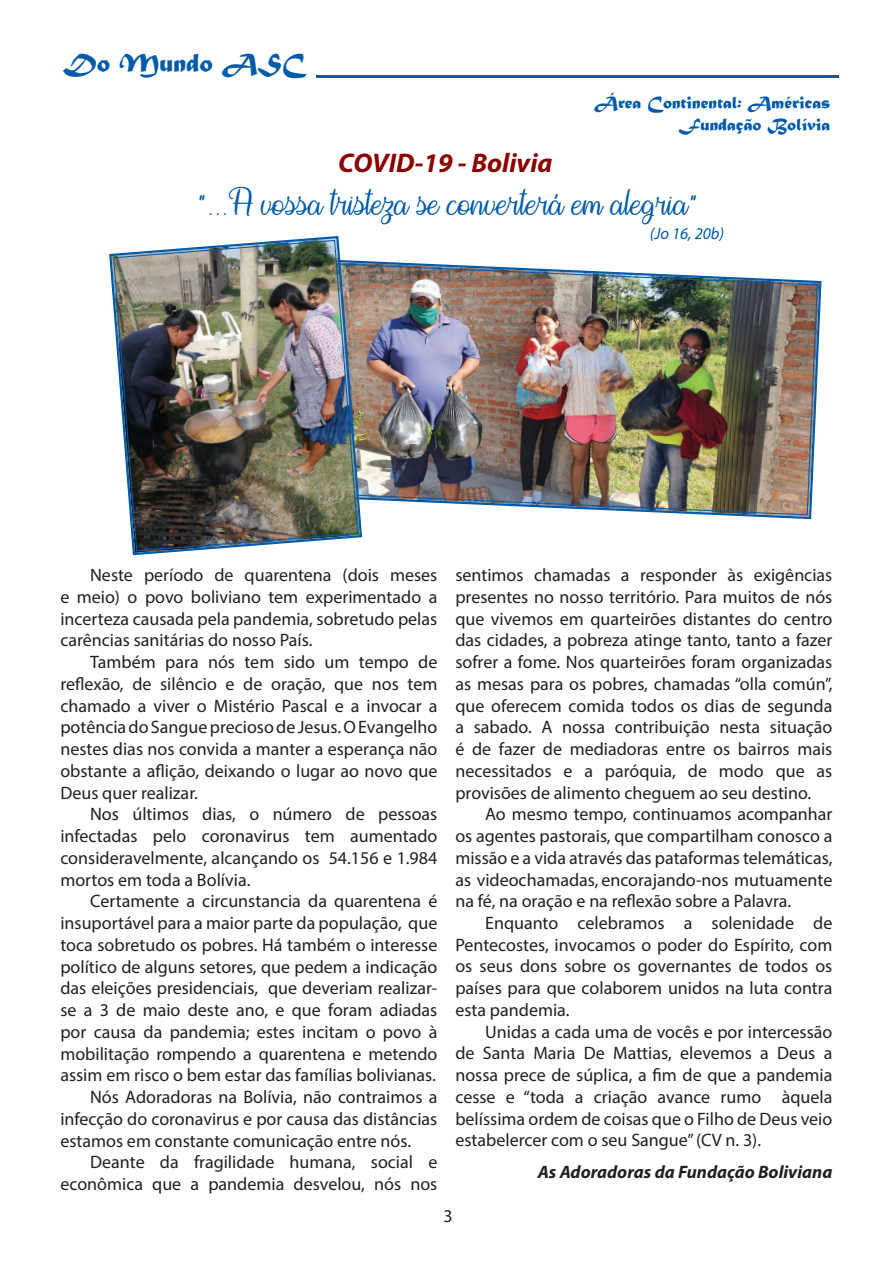
<style>
.page{position:relative;width:893px;height:1263px;background:#fff}
.page>*{position:absolute;margin:0;border:0;box-sizing:border-box;transform-origin:0 0}
.t1{font:37.5px "Bringingonthe Heartbreak";color:#015aaa}
.t2{font:italic 700 27px "Myriad Pro";color:#8b0202}
.t3{font:27px "Matura MT Script Capitals";color:#015aaa}
.t4{font:18px/21.8px "Myriad Pro";color:#231f20;text-align:justify}
.t5{font:18px/21.6px "Matura MT Script Capitals";color:#015aaa;text-align:right}
.t6{font:italic 700 18px "Myriad Pro";color:#231f20}
.t7{font:italic 16.5px "Myriad Pro";color:#015aaa}
</style>
<div class="page">
<img style="left:363px;top:263px;width:455px;height:253px">
<svg style="left:109px;top:236px;width:254px;height:320px"></svg>
<img style="left:113px;top:240px;width:245px;height:312px">
<hr style="left:316px;top:75px;width:523px;height:3px;background:#015aaa">
<h2 class="t3" style="left:63px;top:46px;width:244px">Do Mundo ASC</h2>
<h2 class="t2" style="left:338px;top:146px;width:216px">COVID-19 - Bolivia</h2>
<p class="t5" style="left:594px;top:93px;width:238px">Área Continental: Américas<br>Fundação Bolívia</p>
<h1 class="t1" style="left:197px;top:181px;width:503px">“...A vossa tristeza se converterá em alegria”</h1>
<p class="t7" style="left:650px;top:223px;width:76px">(Jo 16, 20b)</p>
<p class="t4" style="left:60px;top:564px;width:379px;text-indent:30px">Neste período de quarentena (dois meses e meio) o povo boliviano tem experimentado a incerteza causada pela pandemia, sobretudo pelas carências sanitárias do nosso País.</p>
<p class="t4" style="left:60px;top:651px;width:379px;text-indent:30px">Também para nós tem sido um tempo de reflexão, de silêncio e de oração, que nos tem chamado a viver o Mistério Pascal e a invocar a potência do Sangue precioso de Jesus. O Evangelho nestes dias nos convida a manter a esperança não obstante a aflição, deixando o lugar ao novo que Deus quer realizar.</p>
<p class="t4" style="left:60px;top:803px;width:379px;text-indent:30px">Nos últimos dias, o número de pessoas infectadas pelo coronavirus tem aumentado consideravelmente, alcançando os 54.156 e 1.984 mortos em toda a Bolívia.</p>
<p class="t4" style="left:90px;top:890px;width:349px">Certamente a circunstancia da quarentena é</p>
<p class="t4" style="left:60px;top:912px;width:378px">insuportável para a maior parte da população, que</p>
<p class="t4" style="left:60px;top:934px;width:378px">toca sobretudo os pobres. Há também o interesse</p>
<p class="t4" style="left:60px;top:955px;width:379px">político de alguns setores, que pedem a indicação</p>
<p class="t4" style="left:60px;top:977px;width:378px">das eleições presidenciais, que deveriam realizar-</p>
<p class="t4" style="left:60px;top:999px;width:378px">se a 3 de maio deste ano, e que foram adiadas</p>
<p class="t4" style="left:60px;top:1021px;width:378px">por causa da pandemia; estes incitam o povo à</p>
<p class="t4" style="left:60px;top:1042px;width:378px">mobilitação rompendo a quarentena e metendo</p>
<p class="t4" style="left:60px;top:1064px;width:377px">assim em risco o bem estar das famílias bolivianas.</p>
<p class="t4" style="left:90px;top:1086px;width:349px">Nós Adoradoras na Bolívia, não contraimos a</p>
<p class="t4" style="left:60px;top:1108px;width:378px">infecção do coronavirus e por causa das distâncias</p>
<p class="t4" style="left:60px;top:1129px;width:352px">estamos em constante comunicação entre nós.</p>
<p class="t4" style="left:90px;top:1151px;width:349px">Deante da fragilidade humana, social e</p>
<p class="t4" style="left:60px;top:1173px;width:378px">econômica que a pandemia desvelou, nós nos</p>
<p class="t4" style="left:455px;top:564px;width:379px">sentimos chamadas a responder às exigências presentes no nosso território. Para muitos de nós que vivemos em quarteirões distantes do centro das cidades, a pobreza atinge tanto, tanto a fazer sofrer a fome. Nos quarteirões foram organizadas as mesas para os pobres, chamadas “olla común”, que oferecem comida todos os dias de segunda a sabado. A nossa contribuição nesta situação é de fazer de mediadoras entre os bairros mais necessitados e a paróquia, de modo que as provisões de alimento cheguem ao seu destino.</p>
<p class="t4" style="left:455px;top:803px;width:379px;text-indent:30px">Ao mesmo tempo, continuamos acompanhar os agentes pastorais, que compartilham conosco a missão e a vida através das pataformas telemáticas, as videochamadas, encorajando-nos mutuamente na fé, na oração e na reflexão sobre a Palavra.</p>
<p class="t4" style="left:455px;top:912px;width:379px;text-indent:30px">Enquanto celebramos a solenidade de Pentecostes, invocamos o poder do Espírito, com os seus dons sobre os governantes de todos os países para que colaborem unidos na luta contra esta pandemia.</p>
<p class="t4" style="left:455px;top:1020px;width:379px;text-indent:30px">Unidas a cada uma de vocês e por intercessão de Santa Maria De Mattias, elevemos a Deus a nossa prece de súplica, a fim de que a pandemia cesse e “toda a criação avance rumo àquela belíssima ordem de coisas que o Filho de Deus veio estabelercer com o seu Sangue” (CV n. 3).</p>
<p class="t6" style="left:538px;top:1160px;width:296px">As Adoradoras da Fundação Boliviana</p>
<p class="t4" style="left:443px;top:1205px;width:11px">3</p>
</div>
